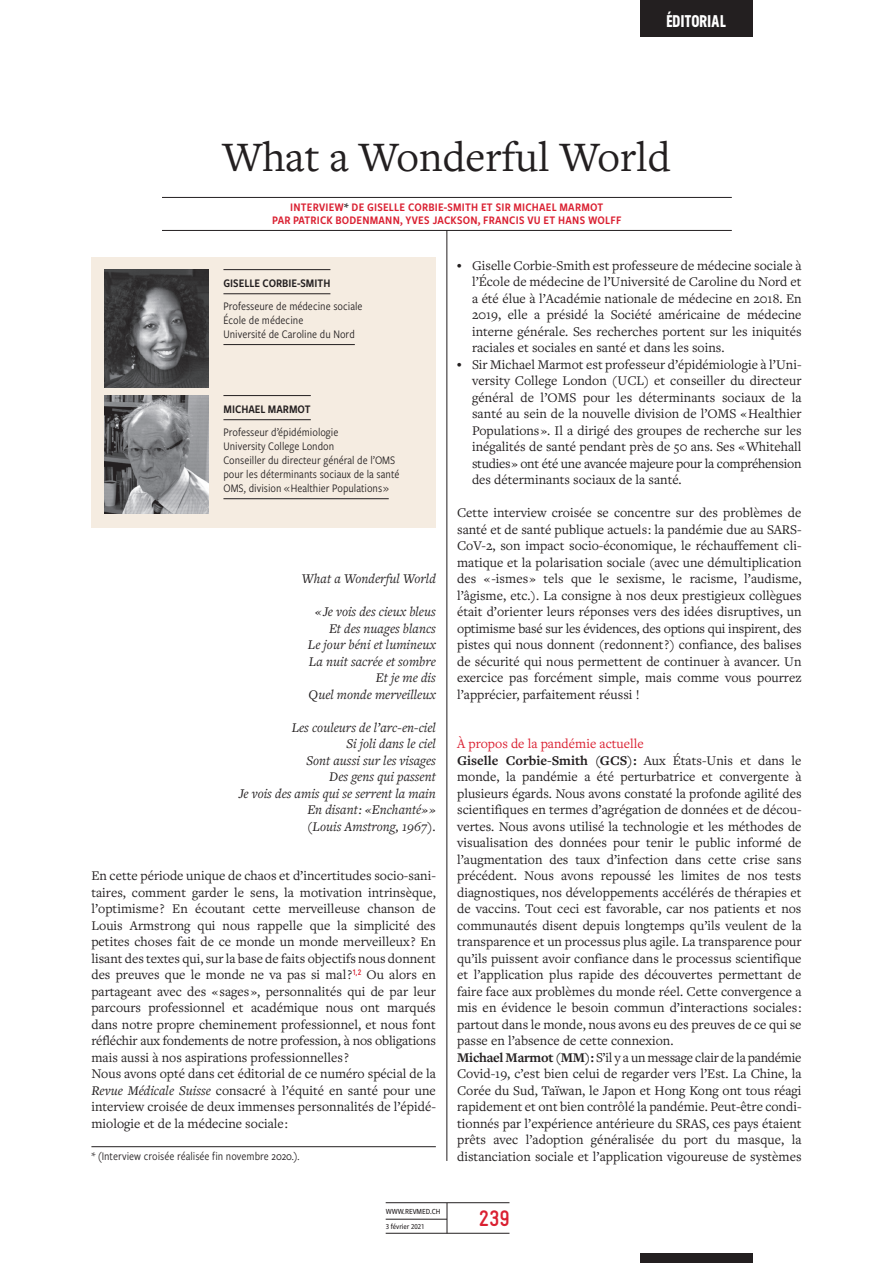
<style>
.page{position:relative;width:893px;height:1263px;background:#fff}
.page>*{position:absolute;margin:0;border:0;box-sizing:border-box;transform-origin:0 0}
.E_Titre_Editorial{font:43.5px "Freight Text Pro";color:#231f20}
.t1{font:700 22.5px "Gravur Condensed Pro";color:#da2031}
.t2{font:700 16.95px "Neusa";letter-spacing:.005em;color:#fff}
.I_Texte_courant{font:13.8px/16.5px "Freight Text Pro";color:#231f20;text-align:justify}
.I_Texte_courant_list{font:13.8px/16.5px "Freight Text Pro";color:#231f20;text-align:justify}
.I_Texte_courant_list-2{font:italic 13.8px "Freight Text Pro";color:#231f20}
.I_Texte_courant-2{font:13.8px "Freight Text Pro";color:#da2031}
.I_Bloc_adresse_texte{font:12px/14.1px "Freight Sans Cnd Pro";color:#231f20}
.E_Auteurs{font:12px/13.5px "Freight Sans Cnd Pro Semi";letter-spacing:.02em;color:#da2031;text-align:center}
._2P_Bloc_adresse_tex{font:12px "Freight Sans Cnd Pro";color:#231f20}
.I_Bloc_adresse_auteu{font:12px "Freight Sans Cnd Pro Semi";color:#231f20}
.t3{font:500 8.1px "Freight Sans Cnd Pro";color:#231f20}
.t4{font:500 7.8px "Freight Sans Cnd Pro";color:#231f20}
.s1{color:#231f20}
.s2{font-family:"Freight Sans Cnd Pro";font-size:9.75px}
.s3{font-weight:700}
.s4{font-style:italic}
</style>
<div class="page">
<div style="left:640px;top:0;width:112px;height:37px;background:#231f20"></div>
<hr style="left:386px;top:1202px;width:123px;height:1px;background:#231f20">
<hr style="left:386px;top:1233px;width:123px;height:1px;background:#231f20">
<hr style="left:386px;top:1219px;width:61px;height:1px;background:#231f20">
<hr style="left:447px;top:1203px;width:1px;height:30px;background:#231f20">
<div style="left:640px;top:1253px;width:112px;height:10px;background:#231f20"></div>
<hr style="left:162px;top:197px;width:570px;height:1px;background:#231f20">
<hr style="left:162px;top:230px;width:570px;height:1px;background:#231f20">
<hr style="left:446px;top:230px;width:1px;height:931px;background:#231f20">
<div style="left:91px;top:257px;width:345px;height:271px;background:#f5ece1"></div>
<hr style="left:223px;top:269px;width:107px;height:1px;background:#231f20">
<hr style="left:223px;top:293px;width:107px;height:1px;background:#231f20">
<hr style="left:223px;top:344px;width:132px;height:1px;background:#231f20">
<hr style="left:223px;top:395px;width:88px;height:1px;background:#231f20">
<hr style="left:223px;top:419px;width:88px;height:1px;background:#231f20">
<hr style="left:223px;top:498px;width:166px;height:1px;background:#231f20">
<img style="left:104px;top:269px;width:105px;height:118px">
<img style="left:104px;top:395px;width:105px;height:118px">
<hr style="left:91px;top:1146px;width:345px;height:1px;background:#231f20">
<p class="t2" style="left:666px;top:9px;width:61px">ÉDITORIAL</p>
<p class="E_Titre_Editorial" style="left:222px;top:128px;width:450px">What a Wonderful World</p>
<p class="E_Auteurs" style="left:272px;top:199px;width:351px">INTERVIEW<span class="s1">*</span> DE GISELLE CORBIE-SMITH ET SIR MICHAEL MARMOT<br>PAR PATRICK BODENMANN, YVES JACKSON, FRANCIS VU ET HANS WOLFF</p>
<p class="I_Texte_courant_list" style="left:472px;top:257px;width:331px;text-indent:-15px"><span class="s2">•</span> Giselle Corbie-Smith est professeure de médecine sociale à l’École de médecine de l’Université de Caroline du Nord et a été élue à l’Académie nationale de médecine en 2018. En 2019, elle a présidé la Société américaine de médecine interne générale. Ses recherches portent sur les iniquités raciales et sociales en santé et dans les soins.</p>
<p class="I_Texte_courant_list" style="left:472px;top:356px;width:331px;text-indent:-15px"><span class="s2">•</span> Sir Michael Marmot est professeur d’épidémiologie à l’Uni&shy;versity College London (UCL) et conseiller du directeur général de l’OMS pour les déterminants sociaux de la santé au sein de la nouvelle division de l’OMS « Healthier Populations ». Il a dirigé des groupes de recherche sur les inégalités de santé pendant près de 50 ans. Ses « Whitehall studies » ont été une avancée majeure pour la compréhension des déterminants sociaux de la santé.</p>
<p class="I_Texte_courant" style="left:457px;top:504px;width:346px">Cette interview croisée se concentre sur des problèmes de santé et de santé publique actuels : la pandémie due au SARS-CoV-2, son impact socio-économique, le réchauffement cli&shy;matique et la polarisation sociale (avec une démultiplication des « -ismes » tels que le sexisme, le racisme, l’audisme, l’âgisme, etc.). La consigne à nos deux prestigieux collègues était d’orienter leurs réponses vers des idées disruptives, un optimisme basé sur les évidences, des options qui inspirent, des pistes qui nous donnent (redonnent ?) confiance, des balises de sécurité qui nous permettent de continuer à avancer. Un exercice pas forcément simple, mais comme vous pourrez l’apprécier, parfaitement réussi !</p>
<p class="I_Texte_courant-2" style="left:457px;top:735px;width:188px">À propos de la pandémie actuelle</p>
<p class="I_Texte_courant" style="left:457px;top:752px;width:346px"><span class="s3">Giselle Corbie-Smith (GCS) :</span> Aux États-Unis et dans le monde, la pandémie a été perturbatrice et convergente à plusieurs égards. Nous avons constaté la profonde agilité des scientifiques en termes d’agrégation de données et de décou&shy;vertes. Nous avons utilisé la technologie et les méthodes de visualisation des données pour tenir le public informé de l’augmentation des taux d’infection dans cette crise sans précédent. Nous avons repoussé les limites de nos tests diagnostiques, nos développements accélérés de thérapies et de vaccins. Tout ceci est favorable, car nos patients et nos communautés disent depuis longtemps qu’ils veulent de la transparence et un processus plus agile. La transparence pour qu’ils puissent avoir confiance dans le processus scientifique et l’application plus rapide des découvertes permettant de faire face aux problèmes du monde réel. Cette convergence a mis en évidence le besoin commun d’interactions sociales : partout dans le monde, nous avons eu des preuves de ce qui se passe en l’absence de cette connexion.</p>
<p class="I_Texte_courant" style="left:457px;top:1049px;width:346px"><span class="s3">Michael Marmot (MM) :</span> S’il y a un message clair de la pandémie Covid-19, c’est bien celui de regarder vers l’Est. La Chine, la Corée du Sud, Taïwan, le Japon et Hong Kong ont tous réagi rapidement et ont bien contrôlé la pandémie. Peut-être condi&shy;tionnés par l’expérience antérieure du SRAS, ces pays étaient prêts avec l’adoption généralisée du port du masque, la distanciation sociale et l’application vigoureuse de systèmes</p>
<p class="I_Bloc_adresse_auteu" style="left:223px;top:275px;width:108px">GISELLE CORBIE-SMITH</p>
<p class="I_Bloc_adresse_texte" style="left:223px;top:298px;width:141px">Professeure de médecine sociale<br>École de médecine<br>Université de Caroline du Nord</p>
<p class="I_Bloc_adresse_auteu" style="left:223px;top:401px;width:89px">MICHAEL MARMOT</p>
<p class="I_Bloc_adresse_texte" style="left:223px;top:424px;width:177px">Professeur d’épidémiologie<br>University College London<br>Conseiller du directeur général de l’OMS pour les déterminants sociaux de la santé OMS, division « Healthier Populations »</p>
<p class="I_Texte_courant_list-2" style="left:302px;top:570px;width:135px">What a Wonderful World</p>
<p class="I_Texte_courant_list-2" style="left:315px;top:603px;width:122px">« Je vois des cieux bleus</p>
<p class="I_Texte_courant_list-2" style="left:329px;top:619px;width:108px">Et des nuages blancs</p>
<p class="I_Texte_courant_list-2" style="left:308px;top:636px;width:130px">Le jour béni et lumineux</p>
<p class="I_Texte_courant_list-2" style="left:309px;top:652px;width:128px">La nuit sacrée et sombre</p>
<p class="I_Texte_courant_list-2" style="left:376px;top:669px;width:61px">Et je me dis</p>
<p class="I_Texte_courant_list-2" style="left:309px;top:685px;width:129px">Quel monde merveilleux</p>
<p class="I_Texte_courant_list-2" style="left:292px;top:718px;width:146px">Les couleurs de l’arc-en-ciel</p>
<p class="I_Texte_courant_list-2" style="left:346px;top:735px;width:91px">Si joli dans le ciel</p>
<p class="I_Texte_courant_list-2" style="left:306px;top:751px;width:131px">Sont aussi sur les visages</p>
<p class="I_Texte_courant_list-2" style="left:329px;top:768px;width:108px">Des gens qui passent</p>
<p class="I_Texte_courant_list-2" style="left:239px;top:784px;width:199px">Je vois des amis qui se serrent la main</p>
<p class="I_Texte_courant_list-2" style="left:307px;top:801px;width:130px">En disant : «Enchanté» »</p>
<p class="I_Texte_courant_list-2" style="left:307px;top:817px;width:130px">(Louis Amstrong, 1967).</p>
<p class="I_Texte_courant" style="left:91px;top:867px;width:346px">En cette période unique de chaos et d’incertitudes socio-sani&shy;taires, comment garder le sens, la motivation intrinsèque, l’optimisme ? En écoutant cette merveilleuse chanson de Louis Armstrong qui nous rappelle que la simplicité des petites choses fait de ce monde un monde merveilleux ? En lisant des textes qui, sur la base de faits objectifs nous donnent des preuves que le monde ne va pas si mal ?<sup>1,2</sup> Ou alors en partageant avec des « sages », personnalités qui de par leur parcours professionnel et académique nous ont marqués dans notre propre cheminement professionnel, et nous font réfléchir aux fondements de notre profession, à nos obligations mais aussi à nos aspirations professionnelles ?</p>
<p class="I_Texte_courant" style="left:91px;top:1065px;width:346px">Nous avons opté dans cet éditorial de ce numéro spécial de la <span class="s4">Revue Médicale Suisse</span> consacré à l’équité en santé pour une interview croisée de deux immenses personnalités de l’épidé&shy;miologie et de la médecine sociale :</p>
<p class="_2P_Bloc_adresse_tex" style="left:91px;top:1148px;width:209px">* (Interview croisée réalisée fin novembre 2020.).</p>
<p class="t3" style="left:386px;top:1205px;width:56px">WWW.REVMED.CH</p>
<p class="t4" style="left:386px;top:1221px;width:40px">3 février 2021</p>
<h2 class="t1" style="left:479px;top:1206px;width:33px">239</h2>
</div>
